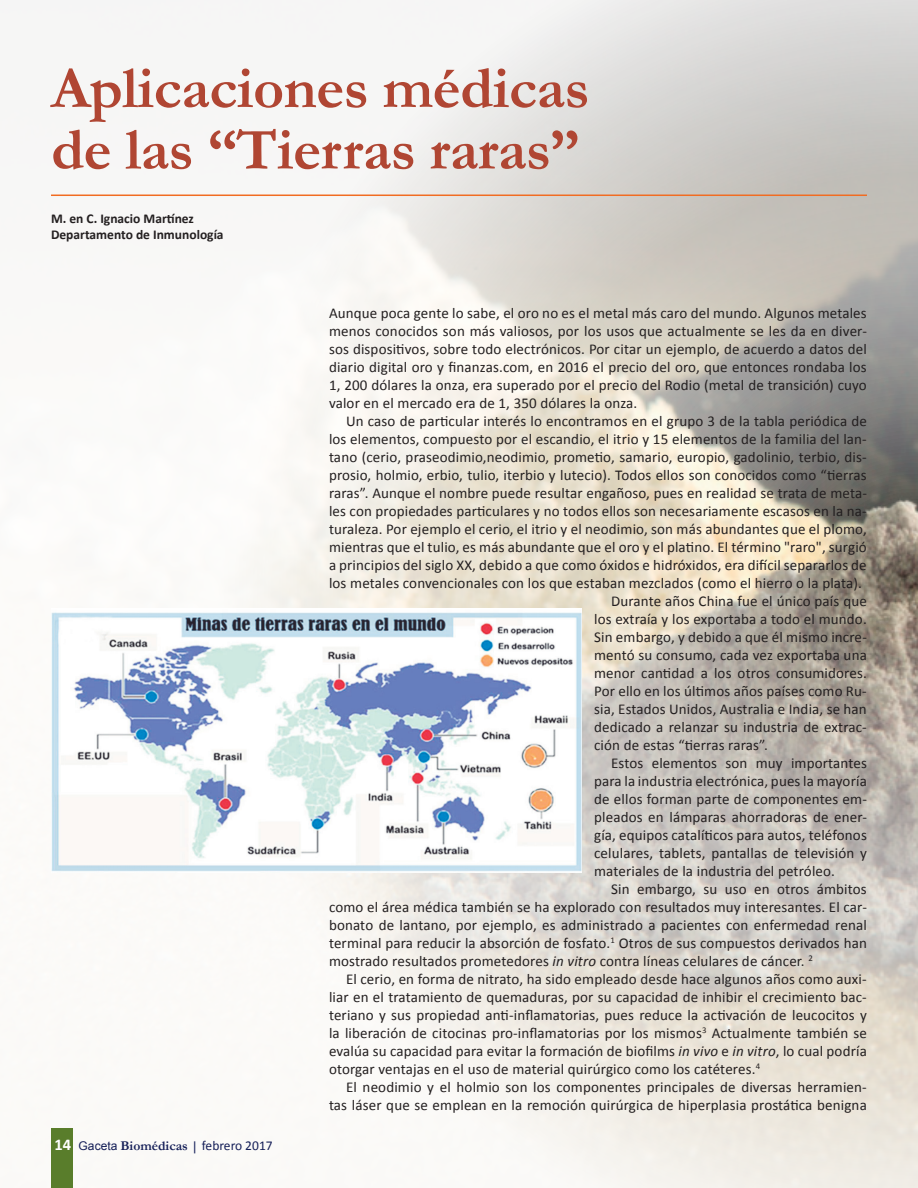
<style>
.page{position:relative;width:918px;height:1188px;background:#fff}
.page>*{position:absolute;margin:0;border:0;box-sizing:border-box;transform-origin:0 0}
.t1{font:700 60px/61.5px "Garamond";letter-spacing:-.01em;color:#b04633}
.t2{font:700 16.5px "Calibri";color:#fff}
.t3{font:15px/18px "Calibri";letter-spacing:.01em;color:#231f20;text-align:justify}
.t4{font:700 13.5px/16.2px "Calibri";color:#231f20}
.t5{font:700 13.5px "Garamond";color:#151f58}
.s1{font-family:"Arial";font-weight:400;font-size:12px}
.s2{font-family:"Calibri";font-weight:400}
.s3{font-style:italic}
</style>
<div class="page">
<img style="left:51px;top:0;width:867px;height:1188px">
<div style="left:51px;top:1129px;width:21px;height:59px;background:#597d2b"></div>
<hr style="left:51px;top:195px;width:816px;height:1px;background:#f16c22">
<img style="left:51px;top:608px;width:530px;height:264px">
<h1 class="t1" style="left:51px;top:57px;width:540px">Aplicaciones médicas de las “Tierras raras”</h1>
<p class="t4" style="left:51px;top:210px;width:174px">M. en C. Ignacio Martínez<br>Departamento de Inmunología</p>
<p class="t2" style="left:54px;top:1133px;width:18px">14</p>
<p class="t5" style="left:79px;top:1138px;width:196px"><span class="s1">Gaceta</span> Biomédicas | <span class="s2">febrero 2017</span></p>
<p class="t3" style="left:329px;top:304px;width:539px">Aunque poca gente lo sabe, el oro no es el metal más caro del mundo. Algunos metales menos conocidos son más valiosos, por los usos que actualmente se les da en diver&shy;sos dispositivos, sobre todo electrónicos. Por citar un ejemplo, de acuerdo a datos del diario digital oro y finanzas.com, en 2016 el precio del oro, que entonces rondaba los 1, 200 dólares la onza, era superado por el precio del Rodio (metal de transición) cuyo valor en el mercado era de 1, 350 dólares la onza.</p>
<p class="t3" style="left:346px;top:412px;width:522px">Un caso de particular interés lo encontramos en el grupo 3 de la tabla periódica de</p>
<p class="t3" style="left:329px;top:430px;width:539px">los elementos, compuesto por el escandio, el itrio y 15 elementos de la familia del lan-</p>
<p class="t3" style="left:329px;top:448px;width:539px">tano (cerio, praseodimio,neodimio, prometio, samario, europio, gadolinio, terbio, dis-</p>
<p class="t3" style="left:329px;top:466px;width:539px">prosio, holmio, erbio, tulio, iterbio y lutecio). Todos ellos son conocidos como “tierras</p>
<p class="t3" style="left:329px;top:484px;width:539px">raras”. Aunque el nombre puede resultar engañoso, pues en realidad se trata de meta-</p>
<p class="t3" style="left:329px;top:502px;width:539px">les con propiedades particulares y no todos ellos son necesariamente escasos en la na-</p>
<p class="t3" style="left:329px;top:520px;width:539px">turaleza. Por ejemplo el cerio, el itrio y el neodimio, son más abundantes que el plomo,</p>
<p class="t3" style="left:329px;top:538px;width:539px">mientras que el tulio, es más abundante que el oro y el platino. El término "raro", surgió</p>
<p class="t3" style="left:329px;top:556px;width:539px">a principios del siglo XX, debido a que como óxidos e hidróxidos, era difícil separarlos de</p>
<p class="t3" style="left:329px;top:574px;width:534px">los metales convencionales con los que estaban mezclados (como el hierro o la plata).</p>
<p class="t3" style="left:611px;top:592px;width:257px">Durante años China fue el único país que</p>
<p class="t3" style="left:594px;top:610px;width:274px">los extraía y los exportaba a todo el mundo.</p>
<p class="t3" style="left:594px;top:628px;width:274px">Sin embargo, y debido a que él mismo incre-</p>
<p class="t3" style="left:594px;top:646px;width:274px">mentó su consumo, cada vez exportaba una</p>
<p class="t3" style="left:594px;top:664px;width:274px">menor cantidad a los otros consumidores.</p>
<p class="t3" style="left:594px;top:682px;width:274px">Por ello en los últimos años países como Ru-</p>
<p class="t3" style="left:594px;top:700px;width:274px">sia, Estados Unidos, Australia e India, se han</p>
<p class="t3" style="left:594px;top:718px;width:274px">dedicado a relanzar su industria de extrac-</p>
<p class="t3" style="left:594px;top:736px;width:175px">ción de estas “tierras raras”.</p>
<p class="t3" style="left:611px;top:754px;width:257px">Estos elementos son muy importantes</p>
<p class="t3" style="left:594px;top:772px;width:274px">para la industria electrónica, pues la mayoría</p>
<p class="t3" style="left:594px;top:790px;width:274px">de ellos forman parte de componentes em-</p>
<p class="t3" style="left:594px;top:808px;width:274px">pleados en lámparas ahorradoras de ener-</p>
<p class="t3" style="left:594px;top:826px;width:274px">gía, equipos catalíticos para autos, teléfonos</p>
<p class="t3" style="left:594px;top:844px;width:274px">celulares, tablets, pantallas de televisión y</p>
<p class="t3" style="left:594px;top:862px;width:242px">materiales de la industria del petróleo.</p>
<p class="t3" style="left:611px;top:880px;width:257px">Sin embargo, su uso en otros ámbitos</p>
<p class="t3" style="left:329px;top:898px;width:539px">como el área médica también se ha explorado con resultados muy interesantes. El car-</p>
<p class="t3" style="left:329px;top:916px;width:539px">bonato de lantano, por ejemplo, es administrado a pacientes con enfermedad renal</p>
<p class="t3" style="left:329px;top:934px;width:539px">terminal para reducir la absorción de fosfato.<sup>1</sup> Otros de sus compuestos derivados han</p>
<p class="t3" style="left:329px;top:952px;width:485px">mostrado resultados prometedores <span class="s3">in vitro</span> contra líneas celulares de cáncer. <sup>2</sup></p>
<p class="t3" style="left:346px;top:970px;width:522px">El cerio, en forma de nitrato, ha sido empleado desde hace algunos años como auxi-</p>
<p class="t3" style="left:329px;top:988px;width:539px">liar en el tratamiento de quemaduras, por su capacidad de inhibir el crecimiento bac-</p>
<p class="t3" style="left:329px;top:1006px;width:539px">teriano y sus propiedad anti-inflamatorias, pues reduce la activación de leucocitos y</p>
<p class="t3" style="left:329px;top:1024px;width:539px">la liberación de citocinas pro-inflamatorias por los mismos<sup>3</sup> Actualmente también se</p>
<p class="t3" style="left:329px;top:1042px;width:539px">evalúa su capacidad para evitar la formación de biofilms <span class="s3">in vivo</span> e <span class="s3">in vitro</span>, lo cual podría</p>
<p class="t3" style="left:329px;top:1060px;width:433px">otorgar ventajas en el uso de material quirúrgico como los catéteres.<sup>4</sup></p>
<p class="t3" style="left:346px;top:1078px;width:522px">El neodimio y el holmio son los componentes principales de diversas herramien-</p>
<p class="t3" style="left:329px;top:1096px;width:539px">tas láser que se emplean en la remoción quirúrgica de hiperplasia prostática benigna</p>
</div>
